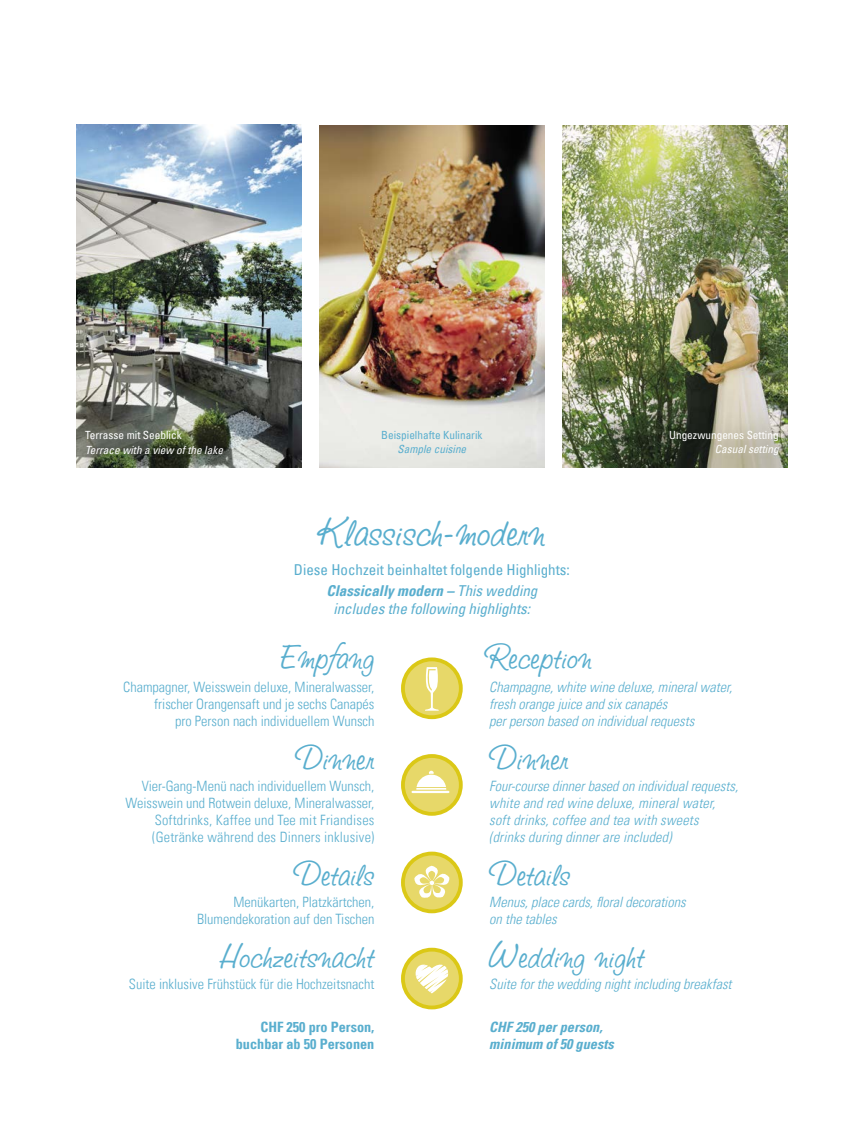
<style>
.page{position:relative;width:851px;height:1127px;background:#fff}
.page>*{position:absolute;margin:0;border:0;box-sizing:border-box;transform-origin:0 0}
.t1{font:49.5px "Studio Script ITC Std";color:#59aece}
.t2{font:40.5px "Studio Script ITC Std";color:#59aece}
.t3{font:condensed 15px "Univers Com 57";color:#59aece}
.t4{font:15px "Univers Com 57 Condensed Obl";color:#59aece}
.t5{font:15px "Univers Com 67 Bold Cond Obl";color:#59aece}
.t6{font:14.25px/17.2px "Univers Com 47 Light Cond";color:#59aece;text-align:right}
.t7{font:14.25px/17.2px "Univers Com 47 Light Cond Obl";color:#59aece}
.t8{font:14.25px/17.2px "Univers Com 67 Bold Cond";color:#59aece;text-align:right}
.t9{font:14.25px/17.2px "Univers Com 67 Bold Cond Obl";color:#59aece}
.t10{font:condensed 11.25px "Univers Com 57";color:#fff}
.t11{font:11.25px "Univers Com 57 Condensed Obl";color:#fff}
.t12{font:condensed 11.25px "Univers Com 57";color:#59aece}
.t13{font:11.25px "Univers Com 57 Condensed Obl";color:#59aece}
.s1{font-family:"Univers Com 57 Condensed Obl"}
</style>
<div class="page">
<img style="left:562px;top:125px;width:225px;height:343px">
<img style="left:77px;top:125px;width:224px;height:342px">
<svg style="left:403px;top:756px;width:57px;height:58px;background:#e5d662"></svg>
<div style="left:401px;top:754px;width:61px;height:62px;border:4px solid #dbc816;border-radius:50%"></div>
<hr style="left:411px;top:791px;width:38px;height:2px;background:#fff">
<svg style="left:416px;top:771px;width:30px;height:19px"></svg>
<svg style="left:403px;top:853px;width:57px;height:58px"></svg>
<div style="left:401px;top:851px;width:61px;height:62px;border:4px solid #dbc816;border-radius:50%"></div>
<svg style="left:413px;top:866px;width:38px;height:34px"></svg>
<div style="left:403px;top:659px;width:57px;height:58px;background:#e7d869;border-radius:50%"></div>
<div style="left:401px;top:657px;width:61px;height:62px;border:4px solid #dbc816;border-radius:50%"></div>
<svg style="left:425px;top:667px;width:14px;height:44px"></svg>
<div style="left:403px;top:949px;width:57px;height:58px;background:#e7d869;border-radius:50%"></div>
<div style="left:401px;top:948px;width:61px;height:61px;border:4px solid #dbc816;border-radius:50%"></div>
<svg style="left:415px;top:964px;width:33px;height:29px"></svg>
<img style="left:319px;top:125px;width:225px;height:343px">
<p class="t10" style="left:85px;top:428px;width:98px">Terrasse mit Seeblick</p>
<p class="t11" style="left:85px;top:442px;width:139px">Terrace with a view of the lake</p>
<p class="t12" style="left:381px;top:428px;width:103px">Beispielhafte Kulinarik</p>
<p class="t13" style="left:397px;top:442px;width:70px">Sample cuisine</p>
<p class="t10" style="left:669px;top:428px;width:111px">Ungezwungenes Setting</p>
<p class="t11" style="left:714px;top:442px;width:65px">Casual setting</p>
<h1 class="t1" style="left:318px;top:501px;width:225px">Klassisch-modern</h1>
<p class="t3" style="left:294px;top:560px;width:277px">Diese Hochzeit beinhaltet folgende Highlights:</p>
<p class="t5" style="left:326px;top:582px;width:212px">Classically modern – <span class="s1">This wedding</span></p>
<p class="t4" style="left:333px;top:599px;width:198px">includes the following highlights:</p>
<h2 class="t2" style="left:279px;top:632px;width:96px">Empfang</h2>
<p class="t6" style="left:123px;top:678px;width:252px">Champagner, Weisswein deluxe, Mineralwasser, frischer Orangensaft und je sechs Canapés<br>pro Person nach individuellem Wunsch</p>
<h2 class="t2" style="left:295px;top:733px;width:80px">Dinner</h2>
<p class="t6" style="left:125px;top:777px;width:250px">Vier-Gang-Menü nach individuellem Wunsch, Weisswein und Rotwein deluxe, Mineralwasser, Softdrinks, Kaffee und Tee mit Friandises (Getränke während des Dinners inklusive)</p>
<h2 class="t2" style="left:293px;top:850px;width:82px">Details</h2>
<p class="t6" style="left:197px;top:893px;width:179px">Menükarten, Platzkärtchen,<br>Blumendekoration auf den Tischen</p>
<h2 class="t2" style="left:222px;top:931px;width:154px">Hochzeitsnacht</h2>
<p class="t6" style="left:129px;top:975px;width:247px">Suite inklusive Frühstück für die Hochzeitsnacht</p>
<p class="t8" style="left:236px;top:1018px;width:140px">CHF 250 pro Person, buchbar ab 50 Personen</p>
<h2 class="t2" style="left:483px;top:632px;width:107px">Reception</h2>
<p class="t7" style="left:489px;top:678px;width:244px">Champagne, white wine deluxe, mineral water, fresh orange juice and six canapés<br>per person based on individual requests</p>
<h2 class="t2" style="left:489px;top:733px;width:80px">Dinner</h2>
<p class="t7" style="left:489px;top:777px;width:250px">Four-course dinner based on individual requests, white and red wine deluxe, mineral water, soft drinks, coffee and tea with sweets<br>(drinks during dinner are included)</p>
<h2 class="t2" style="left:489px;top:850px;width:82px">Details</h2>
<p class="t7" style="left:489px;top:893px;width:198px">Menus, place cards, floral decorations on the tables</p>
<h2 class="t2" style="left:489px;top:931px;width:156px">Wedding night</h2>
<p class="t7" style="left:489px;top:975px;width:244px">Suite for the wedding night including breakfast</p>
<p class="t9" style="left:489px;top:1018px;width:126px">CHF 250 per person, minimum of 50 guests</p>
</div>
